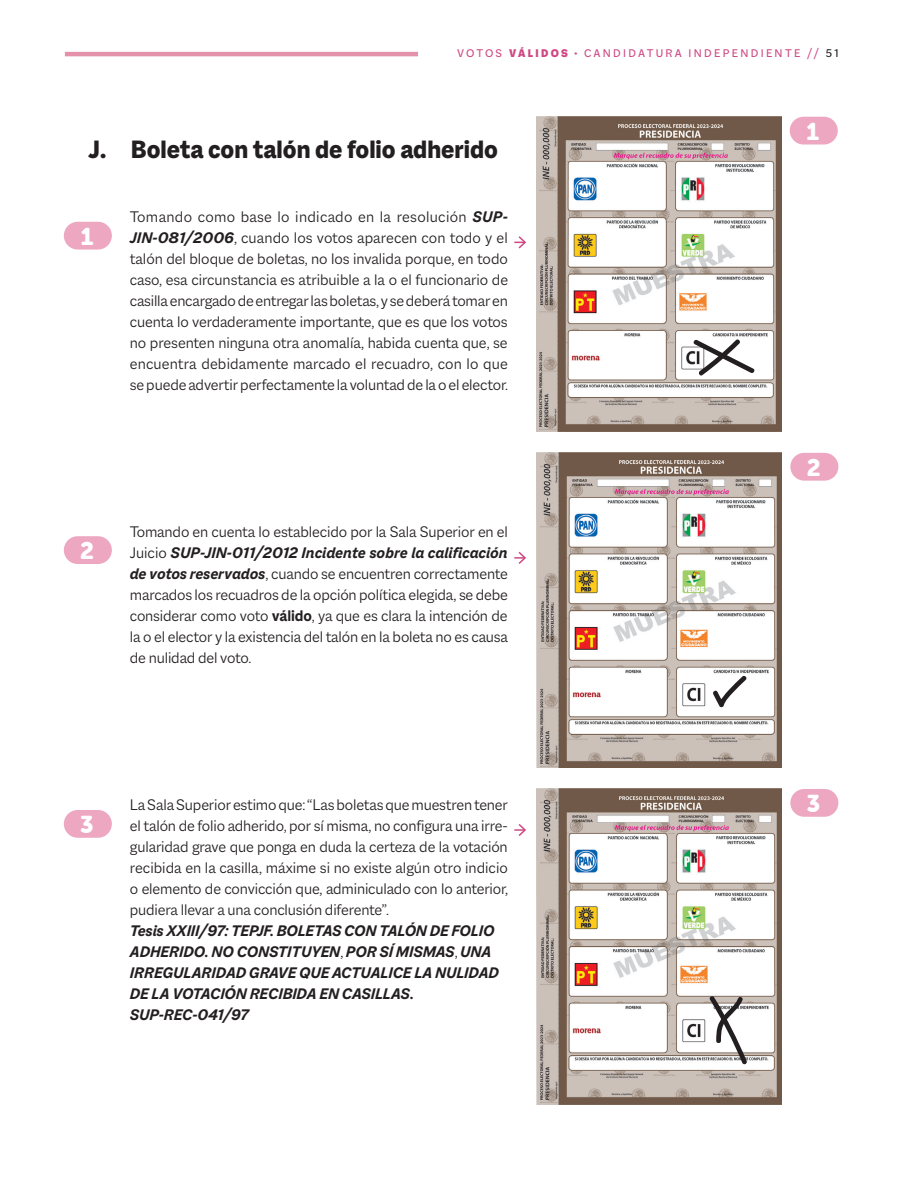
<style>
.page{position:relative;width:915px;height:1191px;background:#fff}
.page>*{position:absolute;margin:0;border:0;box-sizing:border-box;transform-origin:0 0}
.t1{font:800 27px "Macklin Sans";color:#231f20}
.letra_instructivo{font:24px "Museo Sans Rounded 900";color:#fff}
.Justificacion_votos{font:300 16.5px/21px "Macklin Sans";letter-spacing:-.01em;color:#231f20;text-align:justify}
.Justificacion_votos-2{font:italic 700 16.5px/21px "Macklin Sans";letter-spacing:-.01em;color:#231f20}
.t2{font:12px "Macklin Sans";letter-spacing:.19em;color:#ce4984}
.s1{font-weight:900}
.s2{color:#231f20}
.s3{font-weight:700;font-style:italic}
.s4{font-weight:700}
.s5{font-weight:300;font-style:normal}
</style>
<div class="page">
<hr style="left:65px;top:52px;width:353px;height:4px;background:#e492ac">
<img style="left:536px;top:117px;width:245px;height:315px">
<svg style="left:691px;top:338px;width:64px;height:39px"></svg>
<img style="left:536px;top:789px;width:245px;height:315px">
<svg style="left:708px;top:994px;width:39px;height:70px"></svg>
<div style="left:789px;top:117px;width:48px;height:27px;background:#eda7c0;border-radius:14px"></div>
<div style="left:64px;top:222px;width:48px;height:27px;background:#eda7c0;border-radius:14px"></div>
<div style="left:64px;top:536px;width:48px;height:28px;background:#eda7c0;border-radius:14px"></div>
<div style="left:64px;top:810px;width:48px;height:27px;background:#eda7c0;border-radius:14px"></div>
<div style="left:790px;top:453px;width:48px;height:27px;background:#eda7c0;border-radius:14px"></div>
<img style="left:536px;top:453px;width:245px;height:315px">
<svg style="left:711px;top:674px;width:36px;height:34px"></svg>
<div style="left:790px;top:789px;width:48px;height:27px;background:#eda7c0;border-radius:14px"></div>
<svg style="left:514px;top:824px;width:12px;height:12px"></svg>
<svg style="left:514px;top:551px;width:12px;height:13px"></svg>
<svg style="left:514px;top:236px;width:12px;height:13px"></svg>
<p class="t2" style="left:457px;top:47px;width:382px">VOTOS <span class="s1">VÁLIDOS ·</span> CANDIDATURA INDEPENDIENTE // <span class="s2">51</span></p>
<h2 class="t1" style="left:88px;top:133px;width:411px">J. Boleta con talón de folio adherido</h2>
<p class="letra_instructivo" style="left:81px;top:223px;width:14px">1</p>
<p class="Justificacion_votos" style="left:130px;top:206px;width:379px">Tomando como base lo indicado en la resolución <span class="s3">SUP-JIN-081/2006</span>, cuando los votos aparecen con todo y el talón del bloque de boletas, no los invalida porque, en todo caso, esa circunstancia es atribuible a la o el funcionario de casilla encargado de entregar las boletas, y se deberá tomar en cuenta lo verdaderamente importante, que es que los votos no presenten ninguna otra anomalía, habida cuenta que, se encuentra debidamente marcado el recuadro, con lo que se puede advertir perfectamente la voluntad de la o el elector.</p>
<p class="letra_instructivo" style="left:80px;top:537px;width:15px">2</p>
<p class="Justificacion_votos" style="left:130px;top:521px;width:379px">Tomando en cuenta lo establecido por la Sala Superior en el Juicio <span class="s3">SUP-JIN-011/2012 Incidente sobre la calificación de votos reservados</span>, cuando se encuentren correctamente marcados los recuadros de la opción política elegida, se debe considerar como voto <span class="s4">válido</span>, ya que es clara la intención de la o el elector y la existencia del talón en la boleta no es causa de nulidad del voto.</p>
<p class="letra_instructivo" style="left:80px;top:811px;width:15px">3</p>
<p class="Justificacion_votos" style="left:130px;top:794px;width:379px">La Sala Superior estimo que: “Las boletas que muestren tener el talón de folio adherido, por sí misma, no configura una irre&shy;gularidad grave que ponga en duda la certeza de la votación recibida en la casilla, máxime si no existe algún otro indicio o elemento de convicción que, adminiculado con lo anterior, pudiera llevar a una conclusión diferente”.</p>
<p class="Justificacion_votos-2" style="left:130px;top:920px;width:370px">Tesis XXIII/97: TEPJF. BOLETAS CON TALÓN DE FOLIO ADHERIDO. NO CONSTITUYEN<span class="s5">,</span> POR SÍ MISMAS<span class="s5">,</span> UNA IRREGULARIDAD GRAVE QUE ACTUALICE LA NULIDAD DE LA VOTACIÓN RECIBIDA EN CASILLAS.</p>
<p class="Justificacion_votos-2" style="left:130px;top:1004px;width:120px">SUP-REC-041/97</p>
<p class="letra_instructivo" style="left:806px;top:118px;width:14px">1</p>
<p class="letra_instructivo" style="left:806px;top:454px;width:15px">2</p>
<p class="letra_instructivo" style="left:806px;top:790px;width:15px">3</p>
</div>
